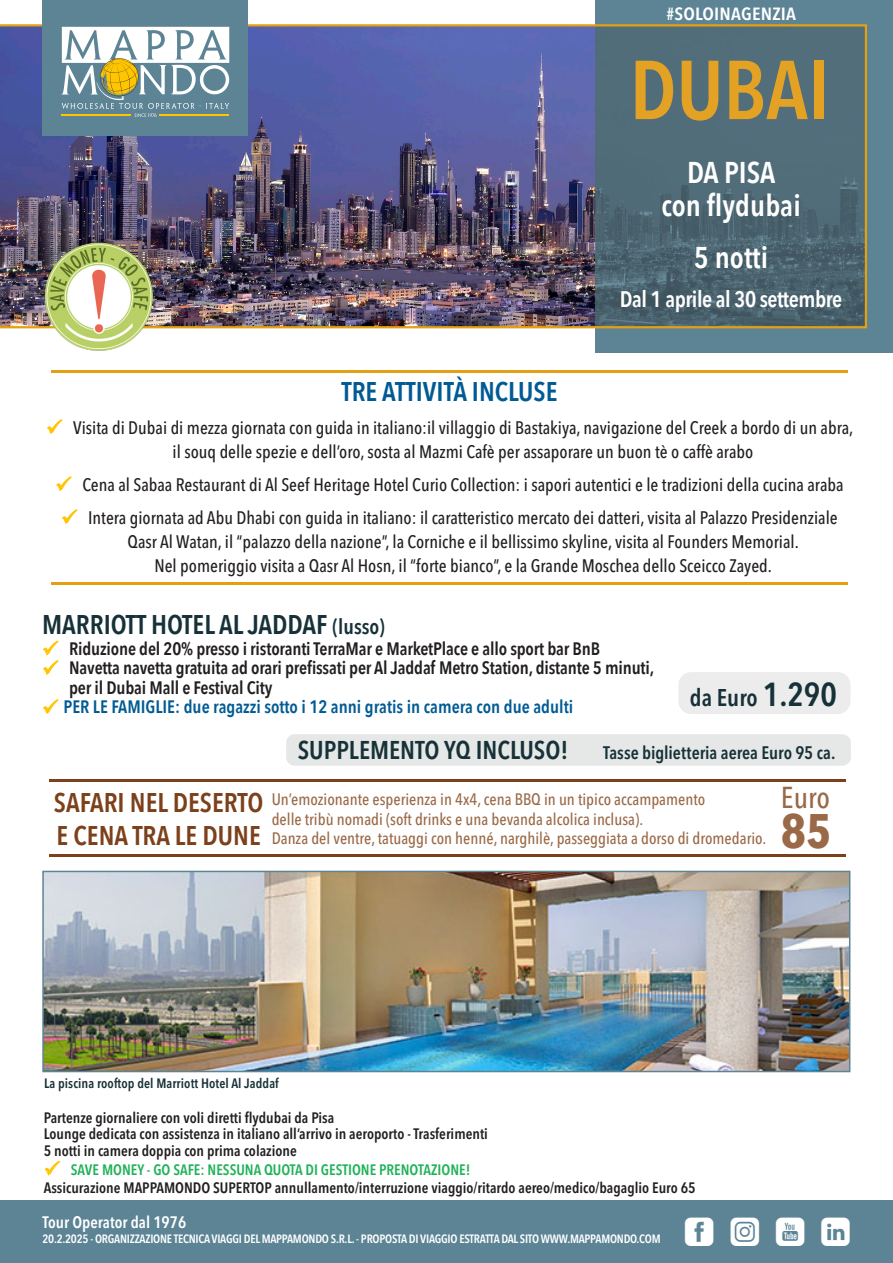
<style>
.page{position:relative;width:893px;height:1263px;background:#fff}
.page>*{position:absolute;margin:0;border:0;box-sizing:border-box;transform-origin:0 0}
.t1{font:600 condensed 82.5px "Avenir Next LT Pro";color:#e4a225}
.t2{font:700 condensed 48px "Avenir Next LT Pro";color:#9a6947}
.t3{font:36px "Mappamondoutil";color:#fff}
.t4{font:600 30px "Avenir Next Condensed";color:#fff}
.t5{font:500 condensed 30px "Avenir Next LT Pro";color:#9a6947}
.t6{font:600 27px "Avenir Next Condensed";color:#7c411b}
.t7{font:600 27px "Avenir Next Condensed";color:#173138}
.t8{font:600 27px "Avenir Next Condensed";color:#005b94}
.t9{font:600 condensed 25.5px "Avenir Next LT Pro";color:#173138}
.t10{font:600 condensed 24px "Avenir Next LT Pro";color:#173138}
.t11{font:600 22.5px "Avenir Next Condensed";letter-spacing:-.02em;color:#fff}
.t12{font:500 condensed 18px/24px "Avenir Next LT Pro";color:#231f20;text-align:center}
.t13{font:600 18px/19.5px "Avenir Next Condensed";letter-spacing:-.01em;color:#231f20}
.t14{font:600 18px "Avenir Next Condensed";color:#005b94}
.t15{font:600 condensed 18px "Avenir Next LT Pro";letter-spacing:-.005em;color:#173138}
.t16{font:600 condensed 17.55px "Avenir Next LT Pro";letter-spacing:.01em;color:#fff;scale:1.11 1}
.t17{font:500 condensed 16.5px "Avenir Next LT Pro";color:#9a6947}
.t18{font:600 condensed 16.5px "Avenir Next LT Pro";color:#fff}
.t19{font:600 condensed 15px "Avenir Next LT Pro";color:#231f20}
.t20{font:600 condensed 15px "Avenir Next LT Pro";color:#21b259}
.t21{font:600 condensed 13.5px "Avenir Next LT Pro";letter-spacing:.005em;color:#173138}
.t22{font:600 condensed 12px "Avenir Next LT Pro";letter-spacing:-.02em;color:#fff}
.s1{font-size:21px}
.s2{font-size:33px}
</style>
<div class="page">
<div style="left:0;top:1200px;width:893px;height:63px;background:#5c8495"></div>
<div style="left:595px;top:0;width:298px;height:353px;background:#5c8495"></div>
<img style="left:0;top:24px;width:867px;height:304px">
<div style="left:42px;top:0;width:206px;height:136px;background:#5c8495"></div>
<svg style="left:62px;top:27px;width:167px;height:90px"></svg>
<img style="left:44px;top:243px;width:110px;height:108px">
<hr style="left:51px;top:581px;width:796px;height:3px;background:#e4a013">
<hr style="left:51px;top:370px;width:796px;height:3px;background:#e4a013">
<div style="left:678px;top:672px;width:172px;height:42px;background:#ececec;border-radius:13px"></div>
<div style="left:286px;top:734px;width:565px;height:32px;background:#e5e8e7;border-radius:9px"></div>
<img style="left:45px;top:874px;width:802px;height:195px">
<div style="left:42px;top:871px;width:808px;height:201px;border:2px solid #5c8495"></div>
<hr style="left:49px;top:779px;width:796px;height:3px;background:#7c411b">
<hr style="left:49px;top:854px;width:796px;height:3px;background:#7c411b">
<p class="t16" style="left:667px;top:3px;width:118px">#SOLOINAGENZIA</p>
<p class="t1" style="left:630px;top:40px;width:202px">DUBAI</p>
<p class="t4" style="left:687px;top:146px;width:90px">DA PISA</p>
<p class="t4" style="left:661px;top:179px;width:141px">con flydubai</p>
<p class="t4" style="left:694px;top:232px;width:76px">5 notti</p>
<p class="t11" style="left:620px;top:280px;width:224px">Dal 1 aprile al 30 settembre</p>
<p class="t8" style="left:341px;top:368px;width:218px">TRE ATTIVITÀ INCLUSE</p>
<p class="t12" style="left:73px;top:415px;width:782px">Visita di Dubai di mezza giornata con guida in italiano:il villaggio di Bastakiya, navigazione del Creek a bordo di un abra, il souq delle spezie e dell’oro, sosta al Mazmi Cafè per assaporare un buon tè o caffè arabo</p>
<p class="t12" style="left:82px;top:472px;width:763px">Cena al Sabaa Restaurant di Al Seef Heritage Hotel Curio Collection: i sapori autentici e le tradizioni della cucina araba</p>
<p class="t12" style="left:88px;top:505px;width:751px">Intera giornata ad Abu Dhabi con guida in italiano: il caratteristico mercato dei datteri, visita al Palazzo Presidenziale<br>Qasr Al Watan, il “palazzo della nazione”, la Corniche e il bellissimo skyline, visita al Founders Memorial.<br>Nel pomeriggio visita a Qasr Al Hosn, il “forte bianco”, e la Grande Moschea dello Sceicco Zayed.</p>
<p class="t7" style="left:42px;top:601px;width:344px">MARRIOTT HOTEL AL JADDAF <span class="s1">(lusso)</span></p>
<p class="t13" style="left:69px;top:638px;width:532px">Riduzione del 20% presso i ristoranti TerraMar e MarketPlace e allo sport bar BnB</p>
<p class="t13" style="left:69px;top:658px;width:586px">Navetta navetta gratuita ad orari prefissati per Al Jaddaf Metro Station, distante 5 minuti, per il Dubai Mall e Festival City</p>
<p class="t14" style="left:63px;top:692px;width:511px">PER LE FAMIGLIE: due ragazzi sotto i 12 anni gratis in camera con due adulti</p>
<p class="t10" style="left:690px;top:682px;width:149px">da Euro <span class="s2">1.290</span></p>
<p class="t6" style="left:54px;top:779px;width:211px">SAFARI NEL DESERTO</p>
<p class="t6" style="left:57px;top:812px;width:206px">E CENA TRA LE DUNE</p>
<p class="t9" style="left:298px;top:735px;width:272px">SUPPLEMENTO YQ INCLUSO!</p>
<p class="t15" style="left:603px;top:742px;width:234px">Tasse biglietteria aerea Euro 95 ca.</p>
<p class="t17" style="left:272px;top:789px;width:435px">Un’emozionante esperienza in 4x4, cena BBQ in un tipico accampamento</p>
<p class="t17" style="left:272px;top:809px;width:373px">delle tribù nomadi (soft drinks e una bevanda alcolica inclusa).</p>
<p class="t17" style="left:272px;top:828px;width:496px">Danza del ventre, tatuaggi con henné, narghilè, passeggiata a dorso di dromedario.</p>
<p class="t5" style="left:781px;top:779px;width:51px">Euro</p>
<p class="t2" style="left:781px;top:802px;width:52px">85</p>
<p class="t21" style="left:44px;top:1075px;width:236px">La piscina rooftop del Marriott Hotel Al Jaddaf</p>
<p class="t19" style="left:44px;top:1108px;width:292px">Partenze giornaliere con voli diretti flydubai da Pisa</p>
<p class="t19" style="left:44px;top:1125px;width:446px">Lounge dedicata con assistenza in italiano all’arrivo in aeroporto - Trasferimenti</p>
<p class="t19" style="left:44px;top:1141px;width:255px">5 notti in camera doppia con prima colazione</p>
<p class="t20" style="left:71px;top:1161px;width:401px">SAVE MONEY - GO SAFE: NESSUNA QUOTA DI GESTIONE PRENOTAZIONE!</p>
<p class="t19" style="left:44px;top:1179px;width:653px">Assicurazione MAPPAMONDO SUPERTOP annullamento/interruzione viaggio/ritardo aereo/medico/bagaglio Euro 65</p>
<p class="t3" style="left:685px;top:1212px;width:167px">fiyl</p>
<p class="t18" style="left:43px;top:1212px;width:145px">Tour Operator dal 1976</p>
<p class="t22" style="left:43px;top:1231px;width:620px">20.2.2025 - ORGANIZZAZIONE TECNICA VIAGGI DEL MAPPAMONDO S.R.L. - PROPOSTA DI VIAGGIO ESTRATTA DAL SITO WWW.MAPPAMONDO.COM</p>
</div>
